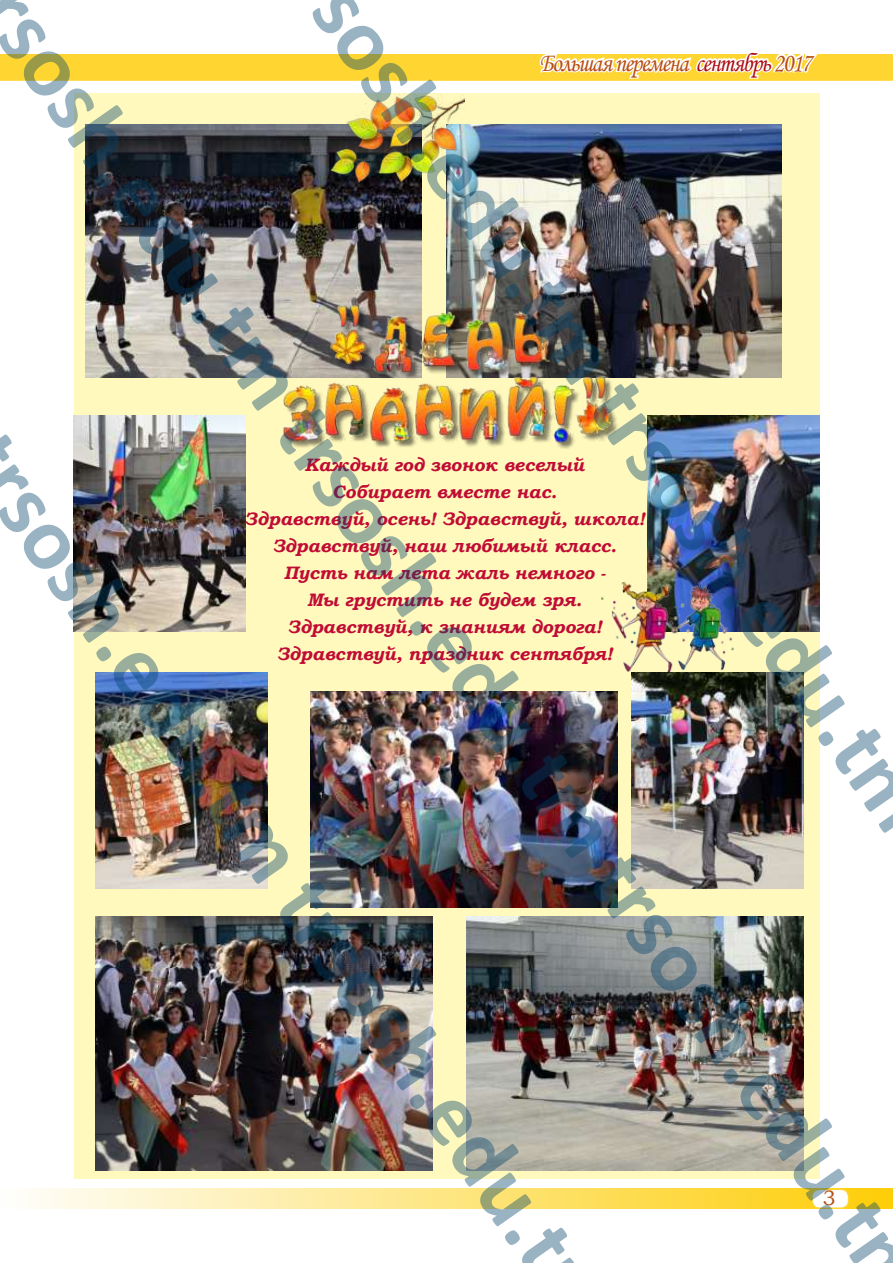
<style>
.page{position:relative;width:893px;height:1263px;background:#fff}
.page>*{position:absolute;margin:0;border:0;box-sizing:border-box;transform-origin:0 0}
.t1{font:700 90px "Calibri";color:rgb(0 66 107/.4)}
.t2{font:26.4px "Monotype Corsiva";letter-spacing:-.05em;color:#b84d14;scale:.91 1}
.t3{font:21px "Bookman Old Style";color:#b84d14}
.t4{font:italic 700 18px/27px "Bookman Old Style";color:#c00b35;text-align:center}
.s1{color:#ac0c13}
</style>
<div class="page">
<div style="left:0;top:54px;width:893px;height:27px;background:#ffd631;border:2px solid #ffd631"></div>
<div style="left:0;top:1188px;width:893px;height:21px;background:linear-gradient(to right,#fefefd,#fecd07)"></div>
<svg style="left:538px;top:54px;width:283px;height:27px"></svg>
<div style="left:812px;top:1189px;width:36px;height:19px;background:#fff;border-radius:8px"></div>
<div style="left:811px;top:1188px;width:38px;height:21px;border:2px solid #ffd631;border-radius:8px"></div>
<div style="left:74px;top:93px;width:745px;height:1085px;background:#fff9bd"></div>
<img style="left:74px;top:415px;width:171px;height:216px">
<img style="left:467px;top:917px;width:336px;height:253px">
<img style="left:446px;top:124px;width:335px;height:254px">
<img style="left:85px;top:124px;width:337px;height:254px">
<img style="left:272px;top:302px;width:349px;height:146px">
<img style="left:330px;top:93px;width:134px;height:90px">
<img style="left:96px;top:917px;width:336px;height:253px">
<img style="left:310px;top:691px;width:308px;height:216px">
<img style="left:96px;top:672px;width:171px;height:216px">
<img style="left:631px;top:672px;width:172px;height:216px">
<img style="left:648px;top:415px;width:171px;height:216px">
<img style="left:602px;top:583px;width:131px;height:88px">
<h1 class="t1" style="left:385px;top:-43px;width:1011px;rotate:55deg">sosh.edu.tm trsosh.edu.tm</h1>
<h1 class="t1" style="left:53px;top:-43px;width:1516px;rotate:55deg">rsosh.edu.tm trsosh.edu.tm trsosh.edu.t</h1>
<h2 class="t2" style="left:540px;top:46px;width:300px">Большая перемена <span class="s1">сентябрь</span> 2017</h2>
<p class="t4" style="left:245px;top:452px;width:401px">Каждый год звонок веселый<br>Собирает вместе нас.<br>Здравствуй, осень! Здравствуй, школа!<br>Здравствуй, наш любимый класс.<br>Пусть нам лета жаль немного -<br>Мы грустить не будем зря.<br>Здравствуй, к знаниям дорога!<br>Здравствуй, праздник сентября!</p>
<h1 class="t1" style="left:53px;top:430px;width:970px;rotate:55deg">rsosh.edu.tm trsosh.edu.t</h1>
<p class="t3" style="left:823px;top:1185px;width:15px">3</p>
</div>
